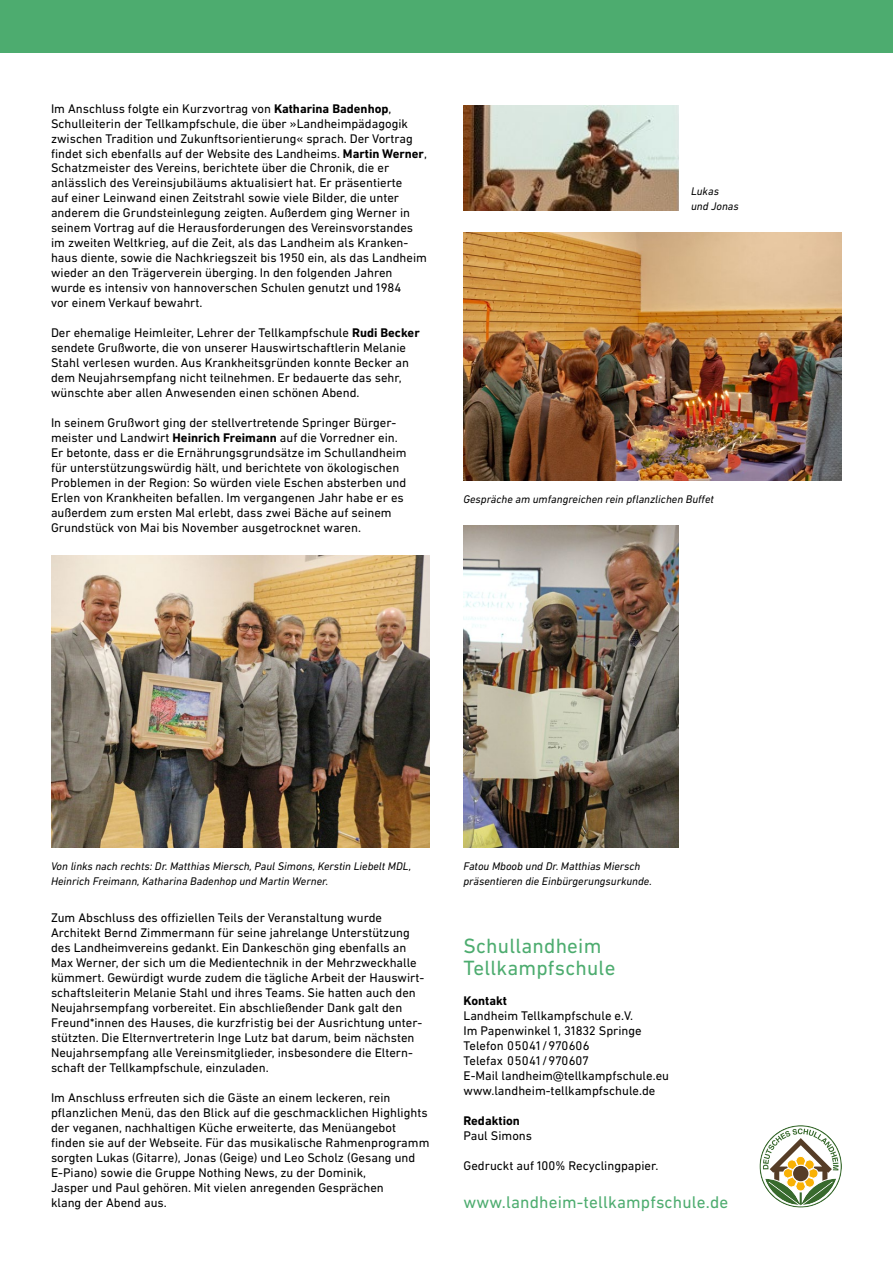
<style>
.page{position:relative;width:893px;height:1263px;background:#fff}
.page>*{position:absolute;margin:0;border:0;box-sizing:border-box;transform-origin:0 0}
.t1{font:21px/22.5px "DIN Next LT Pro";letter-spacing:.01em;color:#4dac6f}
.t2{font:17.25px "DIN Next LT Pro";letter-spacing:.01em;color:#4dac6f}
.t3{font:12.75px/15px "DIN Next LT Pro";color:#000}
.t4{font:700 12.75px "DIN Next LT Pro";color:#000}
.t5{font:italic 11.25px/15px "DIN Next LT Pro";color:#000}
.s1{font-weight:700}
</style>
<div class="page">
<div style="left:0;top:0;width:893px;height:52px;background:#4dac6f"></div>
<svg style="left:759px;top:1125px;width:83px;height:83px"></svg>
<img style="left:51px;top:555px;width:378px;height:293px">
<img style="left:463px;top:232px;width:379px;height:248px">
<img style="left:463px;top:105px;width:215px;height:105px">
<img style="left:463px;top:525px;width:215px;height:323px">
<p class="t3" style="left:51px;top:101px;width:377px">Im Anschluss folgte ein Kurzvortrag von <span class="s1">Katharina Badenhop</span>, Schulleiterin der Tellkampfschule, die über »Landheimpädagogik zwischen Tradition und Zukunftsorientierung« sprach. Der Vortrag findet sich ebenfalls auf der Website des Landheims. <span class="s1">Martin Werner</span>, Schatzmeister des Vereins, berichtete über die Chronik, die er anlässlich des Vereinsjubiläums aktualisiert hat. Er präsentierte<br>auf einer Leinwand einen Zeitstrahl sowie viele Bilder, die unter anderem die Grundsteinlegung zeigten. Außerdem ging Werner in seinem Vortrag auf die Herausforderungen des Vereinsvorstandes im zweiten Weltkrieg, auf die Zeit, als das Landheim als Kranken&shy;haus diente, sowie die Nachkriegszeit bis 1950 ein, als das Landheim wieder an den Trägerverein überging. In den folgenden Jahren wurde es intensiv von hannoverschen Schulen genutzt und 1984<br>vor einem Verkauf bewahrt.</p>
<p class="t3" style="left:51px;top:325px;width:370px">Der ehemalige Heimleiter, Lehrer der Tellkampfschule <span class="s1">Rudi Becker </span>sendete Grußworte, die von unserer Hauswirtschaftlerin Melanie Stahl verlesen wurden. Aus Krankheitsgründen konnte Becker an dem Neujahrsempfang nicht teilnehmen. Er bedauerte das sehr, wünschte aber allen Anwesenden einen schönen Abend.</p>
<p class="t3" style="left:51px;top:415px;width:357px">In seinem Grußwort ging der stellvertretende Springer Bürger&shy;meister und Landwirt <span class="s1">Heinrich Freimann</span> auf die Vorredner ein.<br>Er betonte, dass er die Ernährungsgrundsätze im Schullandheim für unterstützungswürdig hält, und berichtete von ökologischen Problemen in der Region: So würden viele Eschen absterben und Erlen von Krankheiten befallen. Im vergangenen Jahr habe er es außerdem zum ersten Mal erlebt, dass zwei Bäche auf seinem Grundstück von Mai bis November ausgetrocknet waren.</p>
<p class="t5" style="left:691px;top:184px;width:49px">Lukas und Jonas</p>
<p class="t5" style="left:463px;top:491px;width:252px">Gespräche am umfangreichen rein pflanzlichen Buffet</p>
<p class="t5" style="left:51px;top:859px;width:362px">Von links nach rechts: Dr. Matthias Miersch, Paul Simons, Kerstin Liebelt MDL,<br>Heinrich Freimann, Katharina Badenhop und Martin Werner.</p>
<p class="t3" style="left:51px;top:910px;width:375px">Zum Abschluss des offiziellen Teils der Veranstaltung wurde Architekt Bernd Zimmermann für seine jahrelange Unterstützung des Landheimvereins gedankt. Ein Dankeschön ging ebenfalls an Max Werner, der sich um die Medientechnik in der Mehrzweckhalle kümmert. Gewürdigt wurde zudem die tägliche Arbeit der Hauswirt&shy;schaftsleiterin Melanie Stahl und ihres Teams. Sie hatten auch den Neujahrsempfang vorbereitet. Ein abschließender Dank galt den Freund*innen des Hauses, die kurzfristig bei der Ausrichtung unter&shy;stützten. Die Elternvertreterin Inge Lutz bat darum, beim nächsten Neujahrsempfang alle Vereinsmitglieder, insbesondere die Eltern&shy;schaft der Tellkampfschule, einzuladen.</p>
<p class="t3" style="left:51px;top:1090px;width:380px">Im Anschluss erfreuten sich die Gäste an einem leckeren, rein pflanzlichen Menü, das den Blick auf die geschmacklichen Highlights der veganen, nachhaltigen Küche erweiterte, das Menüangebot finden sie auf der Webseite. Für das musikalische Rahmenprogramm sorgten Lukas (Gitarre), Jonas (Geige) und Leo Scholz (Gesang und E-Piano) sowie die Gruppe Nothing News, zu der Dominik,<br>Jasper und Paul gehören. Mit vielen anregenden Gesprächen<br>klang der Abend aus.</p>
<p class="t5" style="left:463px;top:859px;width:190px">Fatou Mboob und Dr. Matthias Miersch präsentieren die Einbürgerungsurkunde.</p>
<h1 class="t1" style="left:463px;top:934px;width:153px">Schullandheim<br>Tellkampfschule</h1>
<p class="t4" style="left:463px;top:993px;width:45px">Kontakt</p>
<p class="t3" style="left:463px;top:1008px;width:207px">Landheim Tellkampfschule e.V.<br>Im Papenwinkel 1, 31832 Springe<br>Telefon 05041/970606<br>Telefax 05041 /970607<br>E-Mail landheim@tellkampfschule.eu www.landheim-tellkampfschule.de</p>
<p class="t4" style="left:463px;top:1113px;width:58px">Redaktion</p>
<p class="t3" style="left:463px;top:1128px;width:70px">Paul Simons</p>
<p class="t3" style="left:463px;top:1158px;width:196px">Gedruckt auf 100% Recyclingpapier.</p>
<h2 class="t2" style="left:463px;top:1192px;width:266px">www.landheim-tellkampfschule.de</h2>
</div>
